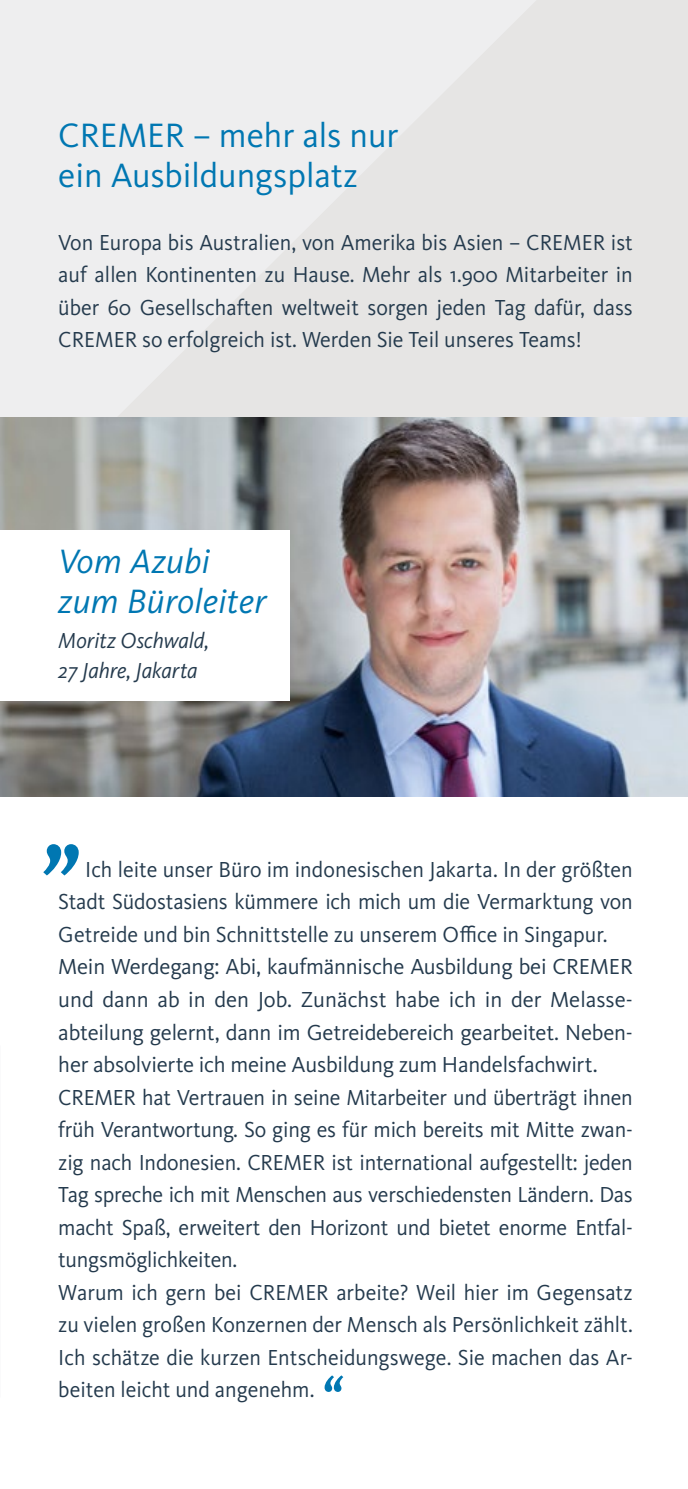
<style>
.page{position:relative;width:688px;height:1489px;background:#fff}
.page>*{position:absolute;margin:0;border:0;box-sizing:border-box;transform-origin:0 0}
.t1{font:35px/40px "Kievit OT";color:#0077b2}
.t2{font:italic 35px/40px "Kievit OT";letter-spacing:.01em;color:#0077b2}
.t3{font:22.5px/32.5px "Kievit OT";letter-spacing:-.01em;color:#243a4d;text-align:justify}
.t4{font:italic 22.5px/30px "Kievit OT";letter-spacing:-.005em;color:#243a4d}
</style>
<div class="page">
<div style="left:0;top:0;width:687px;height:432px;background:#eeeeef"></div>
<svg style="left:118px;top:0;width:569px;height:417px;fill:#e6e5e4"></svg>
<img style="left:0;top:417px;width:687px;height:379px">
<svg style="left:324px;top:1375px;width:19px;height:16px"></svg>
<svg style="left:43px;top:844px;width:36px;height:31px"></svg>
<div style="left:0;top:530px;width:289px;height:170px;background:#fff"></div>
<h1 class="t1" style="left:58px;top:116px;width:342px">CREMER – mehr als nur ein Ausbildungsplatz</h1>
<p class="t3" style="left:58px;top:226px;width:576px">Von Europa bis Australien, von Amerika bis Asien – CREMER ist auf allen Kontinenten zu Hause. Mehr als 1.900 Mitarbeiter in über 60 Gesellschaften weltweit sorgen jeden Tag dafür, dass CREMER so erfolgreich ist. Werden Sie Teil unseres Teams!</p>
<h1 class="t2" style="left:58px;top:541px;width:210px">Vom Azubi zum Büroleiter</h1>
<p class="t4" style="left:58px;top:625px;width:152px">Moritz Oschwald,<br>27 Jahre, Jakarta</p>
<p class="t3" style="left:58px;top:853px;width:576px;text-align:left;text-indent:27px">Ich leite unser Büro im indonesischen Jakarta. In der größten Stadt Südostasiens kümmere ich mich um die Vermarktung von Getreide und bin Schnittstelle zu unserem Office in Singapur.<br>Mein Werdegang: Abi, kaufmännische Ausbildung bei CREMER und dann ab in den Job. Zunächst habe ich in der Melasse&shy;abteilung gelernt, dann im Getreidebereich gearbeitet. Neben&shy;her absolvierte ich meine Ausbildung zum Handelsfachwirt.<br>CREMER hat Vertrauen in seine Mitarbeiter und überträgt ihnen früh Verantwortung. So ging es für mich bereits mit Mitte zwan&shy;zig nach Indonesien. CREMER ist international aufgestellt: jeden Tag spreche ich mit Menschen aus verschiedensten Ländern. Das macht Spaß, erweitert den Horizont und bietet enorme Entfal&shy;tungsmöglichkeiten.<br>Warum ich gern bei CREMER arbeite? Weil hier im Gegensatz zu vielen großen Konzernen der Mensch als Persönlichkeit zählt.<br>Ich schätze die kurzen Entscheidungswege. Sie machen das Ar&shy;beiten leicht und angenehm.</p>
</div>
